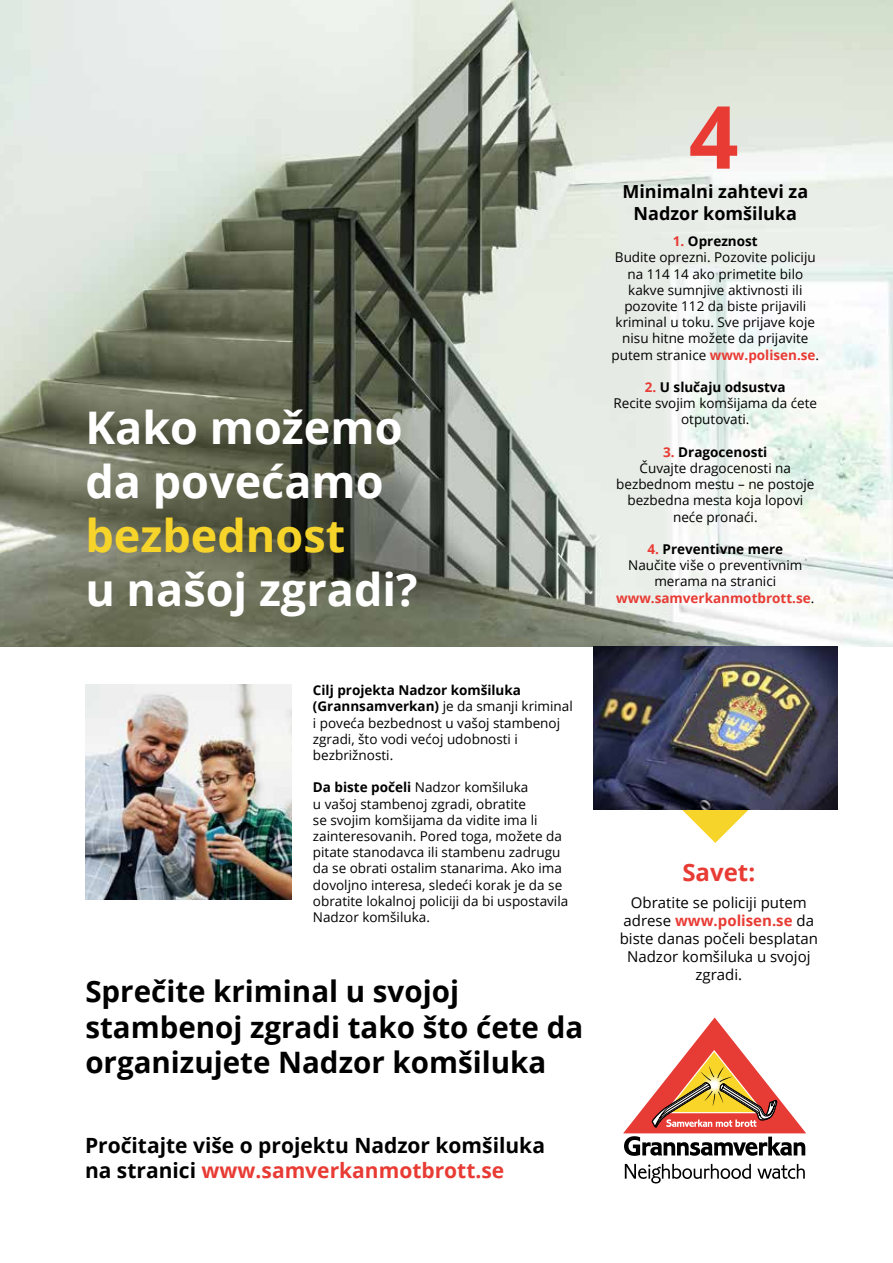
<style>
.page{position:relative;width:893px;height:1263px;background:#fff}
.page>*{position:absolute;margin:0;border:0;box-sizing:border-box;transform-origin:0 0}
.t1{font:700 87px "Open Sans";color:#e83b34}
.t2{font:700 45px/54px "Open Sans";color:#fff}
.t3{font:700 45px "Open Sans";color:#f7d42a}
.t4{font:700 29.55px/35.4px "Open Sans";color:#000}
.t5{font:700 24px "Open Sans";color:#e83b34}
.t6{font:700 21px/25.2px "Open Sans";color:#000}
.t7{font:700 18px/21.6px "Open Sans";color:#000;text-align:center}
.t8{font:15px/18px "Open Sans";color:#000;text-align:center}
.t9{font:13.5px/16.2px "Open Sans";color:#000;text-align:center}
.s1{font-weight:700}
.s2{color:#e83b34}
.s3{font-weight:700;color:#e83b34}
</style>
<div class="page">
<svg style="left:657px;top:809px;width:116px;height:34px"></svg>
<img style="left:0;top:0;width:893px;height:646px">
<svg style="left:623px;top:1017px;width:183px;height:139px"></svg>
<svg style="left:625px;top:1164px;width:126px;height:19px"></svg>
<svg style="left:757px;top:1164px;width:48px;height:15px"></svg>
<img style="left:593px;top:646px;width:244px;height:163px">
<img style="left:85px;top:685px;width:207px;height:214px">
<h2 class="t2" style="left:85px;top:400px;width:319px">Kako možemo da povećamo</h2>
<h2 class="t3" style="left:85px;top:504px;width:261px">bezbednost</h2>
<h2 class="t2" style="left:85px;top:562px;width:334px">u našoj zgradi?</h2>
<p class="t9" style="left:313px;top:682px;width:261px;text-align:left"><span class="s1">Cilj projekta Nadzor komšiluka (Grannsamverkan)</span> je da smanji kriminal i poveća bezbednost u vašoj stambenoj zgradi, što vodi većoj udobnosti i bezbrižnosti.</p>
<p class="t9" style="left:313px;top:779px;width:257px;text-align:left"><span class="s1">Da biste počeli</span> Nadzor komšiluka<br>u vašoj stambenoj zgradi, obratite<br>se svojim komšijama da vidite ima li zainteresovanih. Pored toga, možete da pitate stanodavca ili stambenu zadrugu da se obrati ostalim stanarima. Ako ima dovoljno interesa, sledeći korak je da se obratite lokalnoj policiji da bi uspostavila Nadzor komšiluka.</p>
<h3 class="t4" style="left:85px;top:973px;width:499px">Sprečite kriminal u svojoj stambenoj zgradi tako što ćete da organizujete Nadzor komšiluka</h3>
<h3 class="t6" style="left:85px;top:1132px;width:461px">Pročitajte više o projektu Nadzor komšiluka na stranici <span class="s2">www.samverkanmotbrott.se</span></h3>
<h1 class="t1" style="left:689px;top:76px;width:51px">4</h1>
<h3 class="t7" style="left:622px;top:181px;width:187px">Minimalni zahtevi za<br>Nadzor komšiluka</h3>
<p class="t9" style="left:611px;top:233px;width:209px"><span class="s3">1.</span> <span class="s1">Opreznost<br></span>Budite oprezni. Pozovite policiju na 114 14 ako primetite bilo kakve sumnjive aktivnosti ili pozovite 112 da biste prijavili kriminal u toku. Sve prijave koje nisu hitne možete da prijavite putem stranice <span class="s3">www.polisen.se</span>.</p>
<p class="t9" style="left:613px;top:379px;width:205px"><span class="s3">2.</span> <span class="s1">U slučaju odsustva<br></span>Recite svojim komšijama da ćete otputovati.</p>
<p class="t9" style="left:616px;top:443px;width:200px"><span class="s3">3.</span> <span class="s1">Dragocenosti<br></span>Čuvajte dragocenosti na bezbednom mestu – ne postoje bezbedna mesta koja lopovi neće pronaći.</p>
<p class="t9" style="left:616px;top:541px;width:200px"><span class="s3">4.</span> <span class="s1">Preventivne mere<br></span>Naučite više o preventivnim merama na stranici <span class="s3">www.samverkanmotbrott.se</span>.</p>
<h3 class="t5" style="left:682px;top:855px;width:74px">Savet:</h3>
<p class="t8" style="left:620px;top:893px;width:200px">Obratite se policiji putem adrese <span class="s3">www.polisen.se</span> da biste danas počeli besplatan<br>Nadzor komšiluka u svojoj zgradi.</p>
</div>
